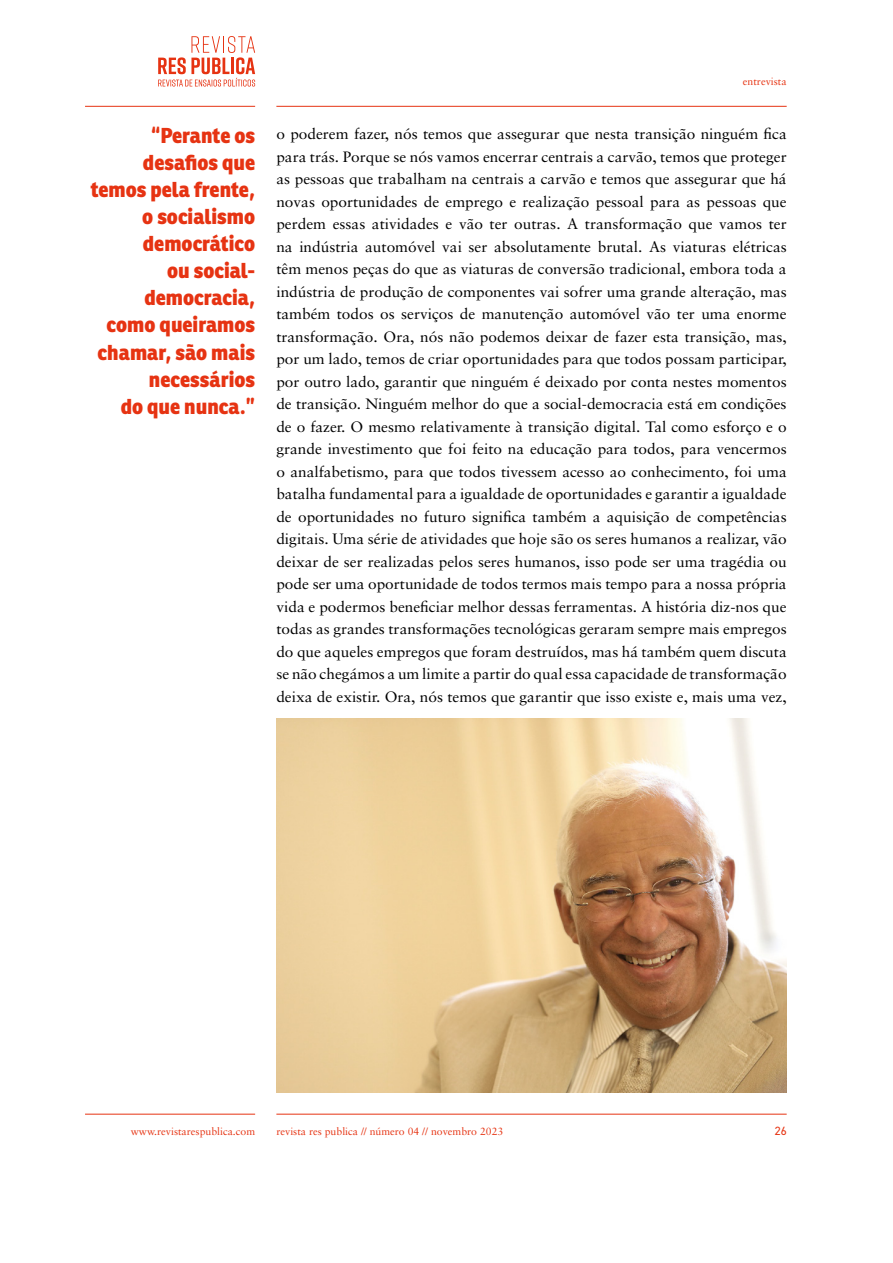
<style>
.page{position:relative;width:893px;height:1263px;background:#fff}
.page>*{position:absolute;margin:0;border:0;box-sizing:border-box;transform-origin:0 0}
.t1{font:800 21px/27px "Ronnia";color:#e63312;text-align:right;scale:.96 1}
.t2{font:15px/22.5px "Sabon LT Pro";color:#000;text-align:justify}
.t3{font:12px "DIN2014";color:#e63312}
.t4{font:10.5px "Sabon LT Pro";color:#e63312}
</style>
<div class="page">
<hr style="left:276px;top:1114px;width:511px;height:1px;background:#e63312">
<hr style="left:85px;top:1114px;width:170px;height:1px;background:#e63312">
<hr style="left:276px;top:106px;width:511px;height:1px;background:#e63312">
<hr style="left:85px;top:106px;width:170px;height:1px;background:#e63312">
<svg style="left:158px;top:36px;width:97px;height:51px"></svg>
<img style="left:276px;top:719px;width:511px;height:374px">
<h1 class="t1" style="left:91px;top:122px;width:173px">“Perante os desafios que temos pela frente, o socialismo democrático<br>ou social&shy;democracia, como queiramos chamar, são mais necessários<br>do que nunca.”</h1>
<p class="t4" style="left:743px;top:75px;width:45px">entrevista</p>
<p class="t2" style="left:276px;top:122px;width:512px">o poderem fazer, nós temos que assegurar que nesta transição ninguém fica para trás. Porque se nós vamos encerrar centrais a carvão, temos que proteger as pessoas que trabalham na centrais a carvão e temos que assegurar que há novas oportunidades de emprego e realização pessoal para as pessoas que perdem essas atividades e vão ter outras. A transformação que vamos ter na indústria automóvel vai ser absolutamente brutal. As viaturas elétricas têm menos peças do que as viaturas de conversão tradicional, embora toda a indústria de produção de componentes vai sofrer uma grande alteração, mas também todos os serviços de manutenção automóvel vão ter uma enorme transformação. Ora, nós não podemos deixar de fazer esta transição, mas, por um lado, temos de criar oportunidades para que todos possam participar, por outro lado, garantir que ninguém é deixado por conta nestes momentos de transição. Ninguém melhor do que a social-democracia está em condições de o fazer. O mesmo relativamente à transição digital. Tal como esforço e o grande investimento que foi feito na educação para todos, para vencermos o analfabetismo, para que todos tivessem acesso ao conhecimento, foi uma batalha fundamental para a igualdade de oportunidades e garantir a igualdade de oportunidades no futuro significa também a aquisição de competências digitais. Uma série de atividades que hoje são os seres humanos a realizar, vão deixar de ser realizadas pelos seres humanos, isso pode ser uma tragédia ou pode ser uma oportunidade de todos termos mais tempo para a nossa própria vida e podermos beneficiar melhor dessas ferramentas. A história diz-nos que todas as grandes transformações tecnológicas geraram sempre mais empregos do que aqueles empregos que foram destruídos, mas há também quem discuta se não chegámos a um limite a partir do qual essa capacidade de transformação deixa de existir. Ora, nós temos que garantir que isso existe e, mais uma vez,</p>
<p class="t4" style="left:131px;top:1125px;width:126px">www.revistarespublica.com</p>
<p class="t4" style="left:276px;top:1125px;width:228px">revista res publica // número 04 // novembro 2023</p>
<p class="t3" style="left:775px;top:1124px;width:13px">26</p>
</div>
